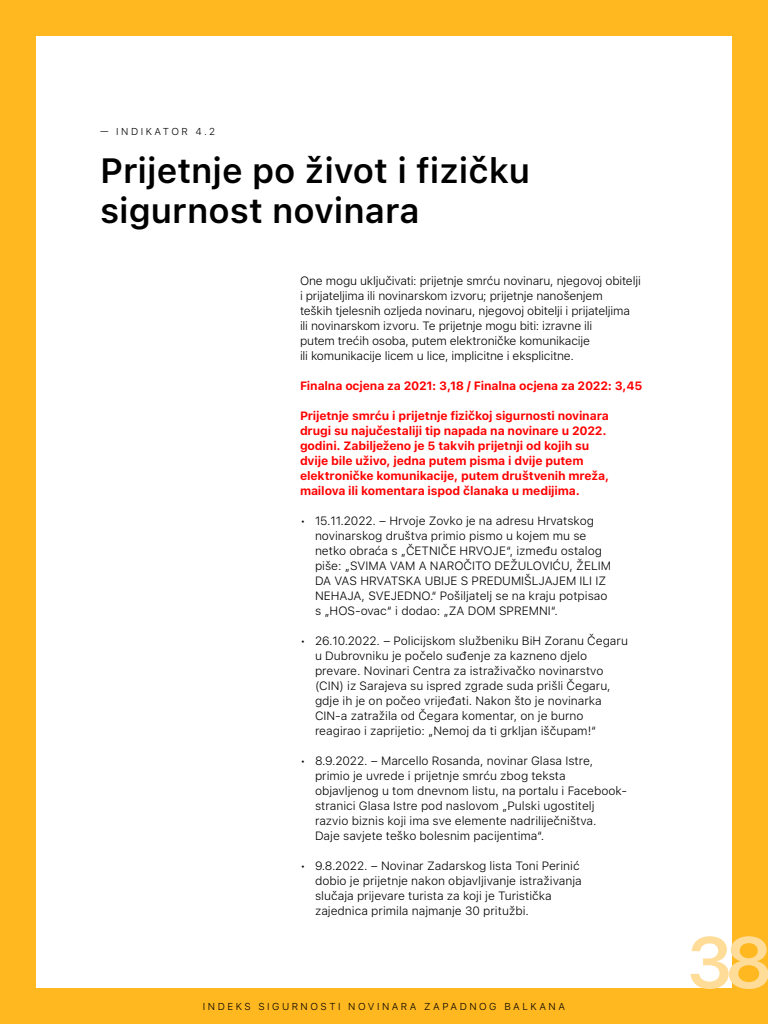
<style>
.page{position:relative;width:768px;height:1024px;background:#fff}
.page>*{position:absolute;margin:0;border:0;box-sizing:border-box;transform-origin:0 0}
.t1{font:600 72px "SF Pro Text";color:#ffdc98}
.t2{font:600 35px/40px "SF Pro Text";color:#000}
.t3{font:300 12px/15px "SF Pro Text";color:#000}
.t4{font:700 12px/15px "SF Pro Text";letter-spacing:-.01em;color:#f00}
.t5{font:300 10px "SF Pro Text";letter-spacing:.25em;color:#000}
</style>
<div class="page">
<div style="left:0;top:0;width:36px;height:1020px;background:#ffb81f"></div>
<div style="left:732px;top:0;width:36px;height:1024px;background:#ffb81f"></div>
<div style="left:0;top:0;width:768px;height:36px;background:#ffb81f"></div>
<div style="left:0;top:988px;width:768px;height:36px;background:#ffb81f"></div>
<p class="t5" style="left:100px;top:126px;width:117px">— INDIKATOR 4.2</p>
<h2 class="t2" style="left:100px;top:151px;width:432px">Prijetnje po život i fizičku sigurnost novinara</h2>
<p class="t3" style="left:300px;top:273px;width:342px">One mogu uključivati: prijetnje smrću novinaru, njegovoj obitelji i prijateljima ili novinarskom izvoru; prijetnje nanošenjem<br>teških tjelesnih ozljeda novinaru, njegovoj obitelji i prijateljima ili novinarskom izvoru. Te prijetnje mogu biti: izravne ili<br>putem trećih osoba, putem elektroničke komunikacije<br>ili komunikacije licem u lice, implicitne i eksplicitne.</p>
<p class="t4" style="left:300px;top:378px;width:344px">Finalna ocjena za 2021: 3,18 / Finalna ocjena za 2022: 3,45</p>
<p class="t4" style="left:300px;top:408px;width:311px">Prijetnje smrću i prijetnje fizičkoj sigurnosti novinara drugi su najučestaliji tip napada na novinare u 2022. godini. Zabilježeno je 5 takvih prijetnji od kojih su dvije bile uživo, jedna putem pisma i dvije putem elektroničke komunikacije, putem društvenih mreža, mailova ili komentara ispod članaka u medijima.</p>
<p class="t3" style="left:315px;top:513px;width:298px;text-indent:-15px">• 15.11.2022. – Hrvoje Zovko je na adresu Hrvatskog novinarskog društva primio pismo u kojem mu se netko obraća s „ČETNIČE HRVOJE“, između ostalog piše: „SVIMA VAM A NAROČITO DEŽULOVIĆU, ŽELIM DA VAS HRVATSKA UBIJE S PREDUMIŠLJAJEM ILI IZ NEHAJA, SVEJEDNO.“ Pošiljatelj se na kraju potpisao s „HOS-ovac“ i dodao: „ZA DOM SPREMNI“.</p>
<p class="t3" style="left:315px;top:633px;width:314px;text-indent:-15px">• 26.10.2022. – Policijskom službeniku BiH Zoranu Čegaru u Dubrovniku je počelo suđenje za kazneno djelo prevare. Novinari Centra za istraživačko novinarstvo (CIN) iz Sarajeva su ispred zgrade suda prišli Čegaru, gdje ih je on počeo vrijeđati. Nakon što je novinarka CIN-a zatražila od Čegara komentar, on je burno reagirao i zaprijetio: „Nemoj da ti grkljan iščupam!“</p>
<p class="t3" style="left:315px;top:753px;width:314px;text-indent:-15px">• 8.9.2022. – Marcello Rosanda, novinar Glasa Istre, primio je uvrede i prijetnje smrću zbog teksta objavljenog u tom dnevnom listu, na portalu i Facebook&shy;stranici Glasa Istre pod naslovom „Pulski ugostitelj razvio biznis koji ima sve elemente nadriliječništva.<br>Daje savjete teško bolesnim pacijentima“.</p>
<p class="t3" style="left:315px;top:858px;width:268px;text-indent:-15px">• 9.8.2022. – Novinar Zadarskog lista Toni Perinić dobio je prijetnje nakon objavljivanje istraživanja slučaja prijevare turista za koji je Turistička zajednica primila najmanje 30 pritužbi.</p>
<p class="t5" style="left:203px;top:1000px;width:364px">INDEKS SIGURNOSTI NOVINARA ZAPADNOG BALKANA</p>
<h1 class="t1" style="left:686px;top:921px;width:88px">38</h1>
</div>
